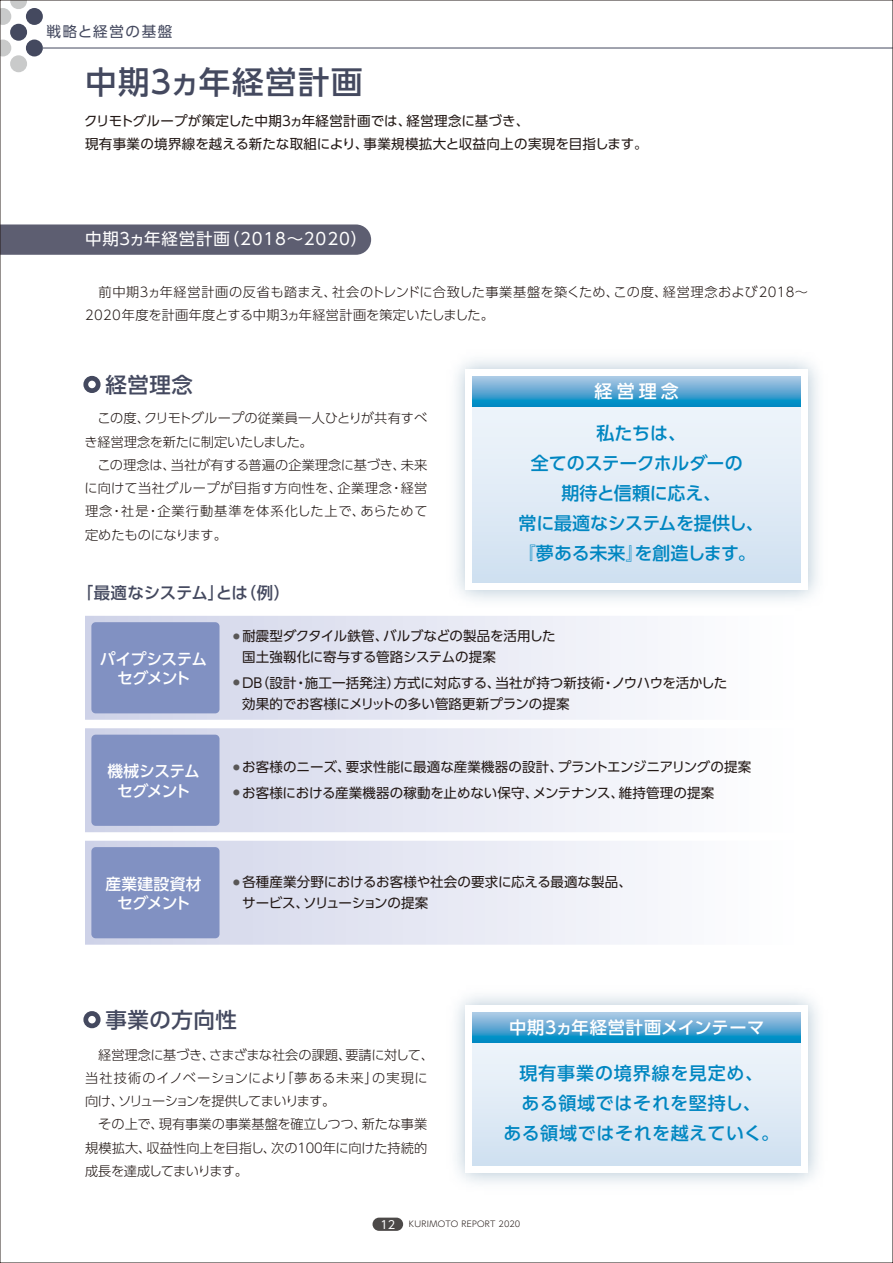
<style>
.page{position:relative;width:893px;height:1263px;background:#fff}
.page>*{position:absolute;margin:0;border:0;box-sizing:border-box;transform-origin:0 0}
.t1{font:500 31.5px "UD Shin Go Pro";letter-spacing:.05em;color:#44495f}
.t2{font:500 21.45px "UD Shin Go Pro";letter-spacing:.025em;color:#44495f}
.t3{font:500 18px/30px "UD Shin Go Pro";letter-spacing:-.015em;color:#0086c1;text-align:center}
.t4{font:500 18px/30px "UD Shin Go Pro";letter-spacing:.04em;color:#0086c1;text-align:center}
.t5{font:500 18px "UD Shin Go Pro";color:#fff}
.t6{font:500 17.25px "UD Shin Go Pro";letter-spacing:.015em;color:#fff}
.t7{font:16.5px "UD Shin Go Pro";letter-spacing:.05em;color:#fff}
.t8{font:500 16.5px "UD Shin Go Pro";letter-spacing:-.015em;color:#44495f}
.t9{font:500 15.75px/19.5px "UD Shin Go Pro";letter-spacing:-.03em;color:#fff;text-align:center}
.t10{font:500 15.75px/19.5px "UD Shin Go Pro";letter-spacing:.02em;color:#fff;text-align:center}
.t11{font:14.55px "UD Shin Go Pro";letter-spacing:.11em;color:#44495f}
.t12{font:13.5px/21px "UD Shin Go Pro";letter-spacing:.005em;color:#221815}
.t13{font:300 13.2px/23.2px "UD Shin Go Pro";color:#221815}
.t14{font:300 13.2px/23.2px "UD Shin Go Pro";letter-spacing:.025em;color:#221815}
.t15{font:300 8.25px "UD Shin Go Pro";letter-spacing:.025em;color:#221815}
.s1{font-size:13.95px;color:#fff}
.s2{font-weight:400;font-size:11.25px;color:#fff}
</style>
<div class="page">
<svg style="left:2px;top:224px;width:369px;height:31px;background:#626375"></svg>
<hr style="left:43px;top:48px;width:850px;height:1px;background:#44495f">
<div style="left:26px;top:40px;width:17px;height:16px;background:#44495f;border-radius:50%"></div>
<div style="left:26px;top:8px;width:17px;height:17px;background:#44495f;border-radius:50%"></div>
<div style="left:10px;top:24px;width:17px;height:17px;background:#44495f;border-radius:50%"></div>
<div style="left:10px;top:55px;width:17px;height:17px;background:#c9caca;border-radius:50%"></div>
<svg style="left:2px;top:40px;width:9px;height:16px"></svg>
<svg style="left:2px;top:2px;width:26px;height:23px"></svg>
<div style="left:372px;top:1217px;width:31px;height:14px;background:#4c4948;border-radius:7px"></div>
<div style="left:85px;top:616px;width:723px;height:104px;background:linear-gradient(to right,#ced2e8,#fff)"></div>
<div style="left:91px;top:622px;width:128px;height:91px;background:#8191c2;border-radius:4px"></div>
<div style="left:85px;top:728px;width:723px;height:104px;background:linear-gradient(to right,#cbcfe6,#fff)"></div>
<div style="left:91px;top:735px;width:128px;height:91px;background:#8191c2;border-radius:4px"></div>
<div style="left:85px;top:841px;width:723px;height:104px;background:linear-gradient(to right,#ced2e8,#fff)"></div>
<div style="left:91px;top:847px;width:128px;height:91px;background:#8191c2;border-radius:4px"></div>
<div style="left:473px;top:406px;width:328px;height:176px;background:linear-gradient(to bottom,#eff5fb,#d0e1f1)"></div>
<svg style="left:473px;top:376px;width:328px;height:30px;background:#58a8d3"></svg>
<div style="left:473px;top:1043px;width:328px;height:122px;background:linear-gradient(to bottom,#eff5fb,#d0e1f1)"></div>
<svg style="left:473px;top:1012px;width:328px;height:31px;background:#57a8d3"></svg>
<div style="left:83px;top:376px;width:18px;height:17px;border:5px solid #44495f;border-radius:50%"></div>
<div style="left:83px;top:1011px;width:18px;height:17px;border:5px solid #44495f;border-radius:50%"></div>
<p class="t11" style="left:47px;top:20px;width:127px">戦略と経営の基盤</p>
<h1 class="t1" style="left:85px;top:56px;width:279px">中期３ヵ年経営計画</h1>
<p class="t12" style="left:84px;top:109px;width:565px;line-height:22.5px">クリモトグループが策定した中期３ヵ年経営計画では、経営理念に基づき、<br>現有事業の境界線を越える新たな取組により、事業規模拡大と収益向上の実現を目指します。</p>
<p class="t7" style="left:85px;top:225px;width:284px">中期３ヵ年経営計画（2018～2020）</p>
<p class="t14" style="left:85px;top:280px;width:724px">　前中期３ヵ年経営計画の反省も踏まえ、社会のトレンドに合致した事業基盤を築くため、この度、経営理念および2018～<br>2020年度を計画年度とする中期３ヵ年経営計画を策定いたしました。</p>
<h2 class="t2" style="left:85px;top:367px;width:109px"><span class="s1">●</span> 経営理念</h2>
<p class="t13" style="left:85px;top:406px;width:345px">　この度、クリモトグループの従業員一人ひとりが共有すべき経営理念を新たに制定いたしました。<br>　この理念は、当社が有する普遍の企業理念に基づき、未来に向けて当社グループが目指す方向性を、企業理念・経営理念・社是・企業行動基準を体系化した上で、あらためて定めたものになります。</p>
<p class="t8" style="left:77px;top:579px;width:215px">「最適なシステム」とは（例）</p>
<h3 class="t5" style="left:594px;top:377px;width:86px">経営理念</h3>
<h3 class="t3" style="left:518px;top:417px;width:248px">私たちは、<br>全てのステークホルダーの<br>期待と信頼に応え、<br>常に最適なシステムを提供し、『夢ある未来』を創造します。</h3>
<p class="t9" style="left:100px;top:648px;width:109px">パイプシステムセグメント</p>
<p class="t9" style="left:107px;top:761px;width:94px">機械システムセグメント</p>
<p class="t12" style="left:242px;top:625px;width:315px;text-indent:-9px"><sup>●</sup> 耐震型ダクタイル鉄管、バルブなどの製品を活用した国土強靱化に寄与する管路システムの提案</p>
<p class="t12" style="left:242px;top:672px;width:487px;text-indent:-9px"><sup>●</sup> ＤＢ（設計・施工一括発注）方式に対応する、当社が持つ新技術・ノウハウを活かした効果的でお客様にメリットの多い管路更新プランの提案</p>
<p class="t12" style="left:233px;top:756px;width:520px"><sup>●</sup> お客様のニーズ、要求性能に最適な産業機器の設計、プラントエンジニアリングの提案</p>
<p class="t12" style="left:233px;top:782px;width:483px"><sup>●</sup> お客様における産業機器の稼動を止めない保守、メンテナンス、維持管理の提案</p>
<p class="t10" style="left:105px;top:873px;width:98px">産業建設資材セグメント</p>
<p class="t12" style="left:242px;top:871px;width:391px;text-indent:-9px"><sup>●</sup> 各種産業分野におけるお客様や社会の要求に応える最適な製品、サービス、ソリューションの提案</p>
<h2 class="t2" style="left:85px;top:1002px;width:153px"><span class="s1">●</span> 事業の方向性</h2>
<p class="t13" style="left:85px;top:1042px;width:350px">　経営理念に基づき、さまざまな社会の課題、要請に対して、当社技術のイノベーションにより「夢ある未来」の実現に向け、ソリューションを提供してまいります。<br>　その上で、現有事業の事業基盤を確立しつつ、新たな事業規模拡大、収益性向上を目指し、次の１００年に向けた持続的成長を達成してまいります。</p>
<p class="t6" style="left:509px;top:1013px;width:257px">中期３ヵ年経営計画メインテーマ</p>
<h3 class="t4" style="left:503px;top:1058px;width:277px">現有事業の境界線を見定め、<br>ある領域ではそれを堅持し、<br>ある領域ではそれを越えていく。</h3>
<p class="t15" style="left:380px;top:1217px;width:141px"><span class="s2">12</span> KURIMOTO REPORT 2020</p>
</div>
